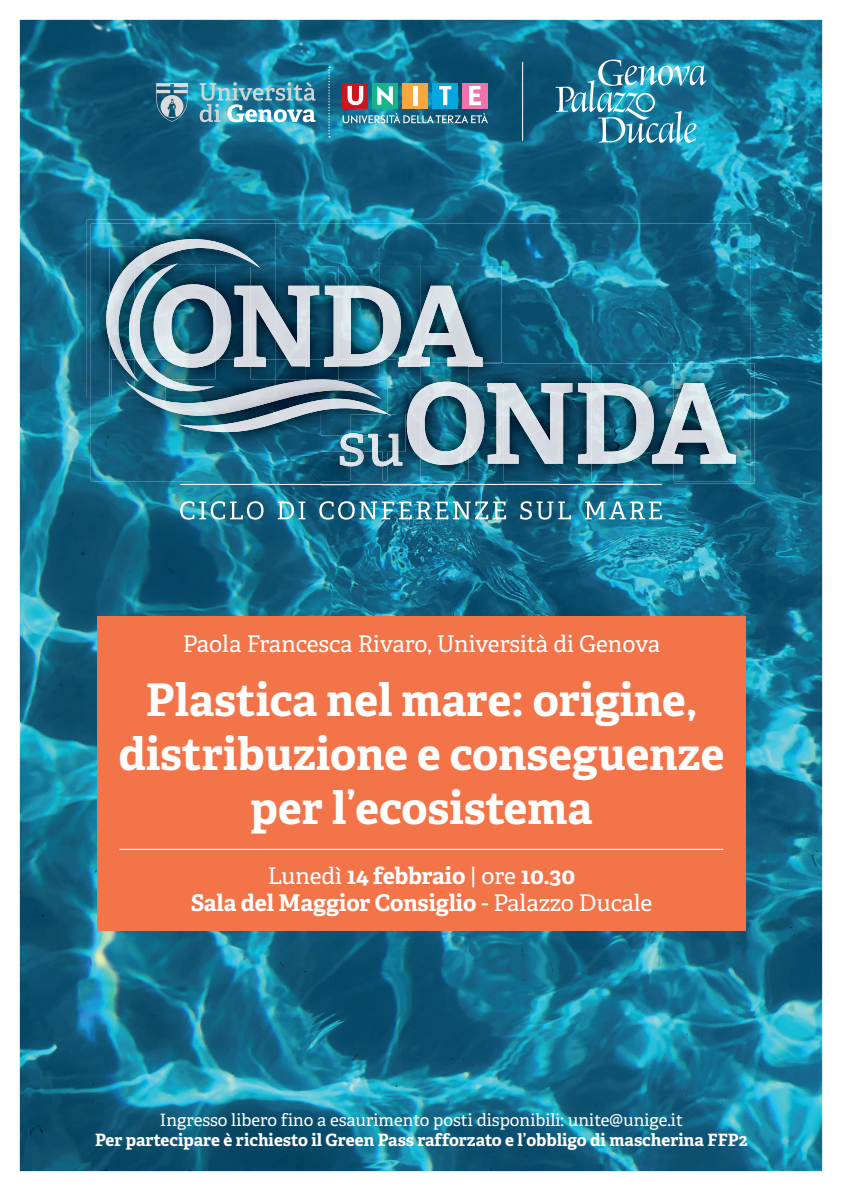
<style>
.page{position:relative;width:842px;height:1191px;background:#fff}
.page>*{position:absolute;margin:0;border:0;box-sizing:border-box;transform-origin:0 0}
.t1{font:700 45px/54px "Adelle";color:#fff;text-align:center}
.t2{font:700 23px/27.6px "Adelle";letter-spacing:-.005em;color:#fff;text-align:center}
.t3{font:23px "Adelle";color:#fff}
.t4{font:700 17px "Adelle";color:#fff}
.t5{font:17px "Adelle";color:#fff}
.s1{font-weight:400}
</style>
<div class="page">
<img style="left:20px;top:20px;width:802px;height:1151px">
<img style="left:275px;top:224px;width:476px;height:64px">
<img style="left:501px;top:288px;width:250px;height:75px">
<img style="left:91px;top:397px;width:34px;height:85px">
<img style="left:125px;top:435px;width:70px;height:47px">
<img style="left:195px;top:452px;width:155px;height:30px">
<img style="left:111px;top:397px;width:54px;height:38px">
<img style="left:165px;top:435px;width:175px;height:17px">
<img style="left:165px;top:386px;width:222px;height:49px">
<img style="left:168px;top:386px;width:214px;height:30px">
<img style="left:178px;top:399px;width:209px;height:33px">
<img style="left:87px;top:220px;width:188px;height:177px">
<img style="left:91px;top:224px;width:184px;height:173px">
<img style="left:230px;top:386px;width:45px;height:11px">
<img style="left:105px;top:239px;width:153px;height:102px">
<svg style="left:109px;top:397px;width:2px;height:13px"></svg>
<img style="left:143px;top:397px;width:22px;height:13px">
<img style="left:165px;top:397px;width:64px;height:13px">
<img style="left:109px;top:360px;width:120px;height:37px">
<img style="left:125px;top:381px;width:28px;height:16px">
<img style="left:109px;top:246px;width:120px;height:114px">
<img style="left:118px;top:360px;width:16px;height:18px">
<img style="left:128px;top:263px;width:50px;height:93px">
<img style="left:167px;top:387px;width:46px;height:4px">
<img style="left:321px;top:482px;width:66px;height:2px">
<img style="left:321px;top:414px;width:29px;height:21px">
<img style="left:383px;top:414px;width:4px;height:68px">
<img style="left:350px;top:414px;width:33px;height:70px">
<img style="left:176px;top:265px;width:75px;height:95px">
<img style="left:170px;top:367px;width:46px;height:12px">
<img style="left:134px;top:360px;width:31px;height:27px">
<svg style="left:134px;top:375px;width:2px;height:7px"></svg>
<img style="left:134px;top:265px;width:42px;height:95px">
<img style="left:136px;top:360px;width:34px;height:26px">
<img style="left:165px;top:379px;width:50px;height:8px">
<img style="left:154px;top:284px;width:62px;height:76px">
<img style="left:166px;top:360px;width:50px;height:7px">
<img style="left:251px;top:266px;width:55px;height:120px">
<img style="left:275px;top:379px;width:105px;height:7px">
<img style="left:229px;top:360px;width:22px;height:19px">
<img style="left:216px;top:266px;width:13px;height:113px">
<svg style="left:216px;top:379px;width:35px;height:8px"></svg>
<img style="left:229px;top:309px;width:2px;height:33px">
<img style="left:216px;top:290px;width:13px;height:70px">
<img style="left:235px;top:286px;width:71px;height:74px">
<img style="left:288px;top:360px;width:18px;height:6px">
<img style="left:235px;top:360px;width:30px;height:6px">
<img style="left:338px;top:266px;width:42px;height:20px">
<img style="left:338px;top:366px;width:42px;height:13px">
<img style="left:338px;top:381px;width:21px;height:5px">
<img style="left:306px;top:266px;width:32px;height:113px">
<img style="left:306px;top:379px;width:32px;height:7px">
<svg style="left:306px;top:360px;width:4px;height:6px"></svg>
<img style="left:338px;top:286px;width:42px;height:80px">
<img style="left:325px;top:286px;width:13px;height:74px">
<svg style="left:325px;top:360px;width:13px;height:6px"></svg>
<img style="left:420px;top:266px;width:81px;height:96px">
<img style="left:380px;top:266px;width:40px;height:96px">
<img style="left:380px;top:360px;width:16px;height:19px">
<img style="left:380px;top:289px;width:21px;height:71px">
<img style="left:420px;top:286px;width:63px;height:76px">
<img style="left:399px;top:316px;width:21px;height:46px">
<img style="left:387px;top:482px;width:286px;height:2px">
<img style="left:406px;top:386px;width:98px;height:97px">
<img style="left:387px;top:386px;width:19px;height:28px">
<img style="left:387px;top:414px;width:33px;height:68px">
<img style="left:387px;top:414px;width:9px;height:19px">
<svg style="left:387px;top:413px;width:4px;height:3px"></svg>
<img style="left:396px;top:452px;width:6px;height:13px">
<img style="left:396px;top:434px;width:2px;height:18px">
<svg style="left:340px;top:433px;width:56px;height:33px;background:#6893a3"></svg>
<img style="left:396px;top:362px;width:105px;height:24px">
<img style="left:387px;top:362px;width:9px;height:17px">
<svg style="left:380px;top:379px;width:26px;height:7px"></svg>
<img style="left:407px;top:386px;width:62px;height:79px">
<img style="left:407px;top:414px;width:13px;height:44px">
<img style="left:427px;top:382px;width:39px;height:4px">
<img style="left:504px;top:363px;width:55px;height:20px">
<img style="left:504px;top:464px;width:55px;height:18px">
<img style="left:501px;top:363px;width:3px;height:20px">
<img style="left:469px;top:363px;width:32px;height:23px">
<img style="left:469px;top:363px;width:14px;height:3px">
<img style="left:469px;top:388px;width:15px;height:70px">
<img style="left:488px;top:383px;width:71px;height:81px">
<svg style="left:488px;top:383px;width:13px;height:3px"></svg>
<img style="left:591px;top:363px;width:42px;height:20px">
<img style="left:591px;top:464px;width:42px;height:18px">
<img style="left:559px;top:363px;width:32px;height:120px">
<img style="left:578px;top:383px;width:55px;height:81px">
<img style="left:633px;top:363px;width:122px;height:120px">
<img style="left:633px;top:363px;width:118px;height:119px">
<img style="left:633px;top:386px;width:21px;height:74px">
<img style="left:673px;top:383px;width:63px;height:81px">
<img style="left:652px;top:413px;width:21px;height:51px">
<div style="left:97px;top:616px;width:649px;height:315px;background:#f37449"></div>
<img style="left:180px;top:501px;width:482px;height:18px">
<hr style="left:120px;top:849px;width:603px;height:1px;background:#fff">
<svg style="left:556px;top:60px;width:150px;height:83px;background:#3d8faa"></svg>
<hr style="left:522px;top:62px;width:1px;height:79px;background:#fff">
<div style="left:402px;top:83px;width:26px;height:25px;background:#faa63f"></div>
<hr style="left:413px;top:86px;width:4px;height:19px;background:#fff">
<svg style="left:343px;top:83px;width:25px;height:25px"></svg>
<svg style="left:348px;top:86px;width:15px;height:19px"></svg>
<div style="left:372px;top:83px;width:26px;height:25px;background:#14b58b"></div>
<svg style="left:377px;top:86px;width:16px;height:19px"></svg>
<div style="left:432px;top:83px;width:26px;height:25px;background:#05a5e0"></div>
<svg style="left:439px;top:86px;width:12px;height:19px"></svg>
<div style="left:462px;top:83px;width:26px;height:25px;background:#f171ab"></div>
<svg style="left:469px;top:86px;width:12px;height:19px"></svg>
<svg style="left:343px;top:113px;width:145px;height:11px;background:#4f8da5"></svg>
<svg style="left:328px;top:67px;width:2px;height:71px"></svg>
<img style="left:200px;top:82px;width:115px;height:40px">
<svg style="left:156px;top:83px;width:32px;height:39px"></svg>
<hr style="left:180px;top:484px;width:482px;height:1px;background:#fff">
<h2 class="t3" style="left:183px;top:629px;width:479px">Paola Francesca Rivaro, Università di Genova</h2>
<h1 class="t1" style="left:119px;top:673px;width:607px">Plastica nel mare: origine, distribuzione e conseguenze per l’ecosistema</h1>
<h2 class="t2" style="left:191px;top:861px;width:463px"><span class="s1">Lunedì</span> 14 febbraio <span class="s1">| ore</span> 10.30<br>Sala del Maggior Consiglio <span class="s1">- Palazzo Ducale</span></h2>
<p class="t5" style="left:160px;top:1109px;width:524px">Ingresso libero fino a esaurimento posti disponibili: unite@unige.it</p>
<p class="t4" style="left:95px;top:1129px;width:654px">Per partecipare è richiesto il Green Pass rafforzato e l’obbligo di mascherina FFP2</p>
</div>
